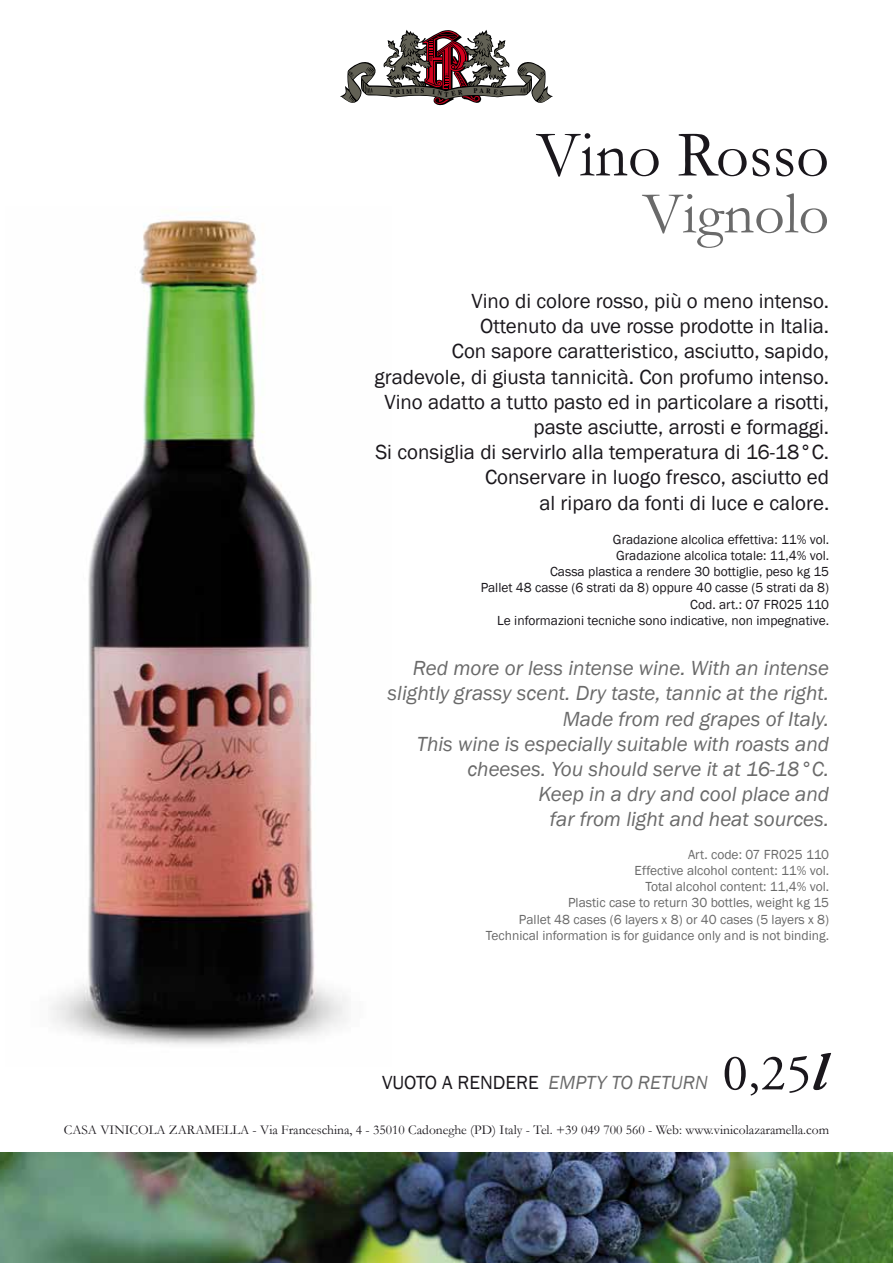
<style>
.page{position:relative;width:893px;height:1263px;background:#fff}
.page>*{position:absolute;margin:0;border:0;box-sizing:border-box;transform-origin:0 0}
.t1{font:66px "Garamond";color:#1a171c}
.t2{font:60px "Garamond";color:#6a6a6a}
.t3{font:51px "Adobe Garamond Pro";color:#1a171c}
.t4{font:21px/25.2px "Franklin Gothic";color:#1a171c;text-align:right}
.t5{font:italic 21px/25.2px "Franklin Gothic";color:#6a6a6a;text-align:right}
.t6{font:19.5px "Franklin Gothic";color:#1a171c}
.t7{font:13.5px/16.2px "Franklin Gothic";color:#1a171c;text-align:right}
.t8{font:13.5px/16.2px "Franklin Gothic";color:#6a6a6a;text-align:right}
.t9{font:13.5px "Garamond";color:#1a171c}
.t10{font:700 6.9px "Times";color:#000;scale:.88 1}
.s1{font-style:italic;color:#6a6a6a}
.s2{font-weight:700;font-style:italic}
</style>
<div class="page">
<img style="left:50px;top:220px;width:297px;height:825px">
<img style="left:0;top:1152px;width:893px;height:111px">
<svg style="left:340px;top:30px;width:213px;height:75px"></svg>
<p class="t10" style="left:390px;top:85px;width:13px">P R</p>
<p class="t10" style="left:414px;top:84px;width:13px">U S</p>
<p class="t10" style="left:480px;top:84px;width:7px">A</p>
<p class="t10" style="left:445px;top:88px;width:6px">T</p>
<h1 class="t1" style="left:536px;top:115px;width:294px">Vino Rosso</h1>
<h2 class="t2" style="left:642px;top:178px;width:188px">Vignolo</h2>
<p class="t4" style="left:375px;top:289px;width:456px">Vino di colore rosso, più o meno intenso.<br>Ottenuto da uve rosse prodotte in Italia.<br>Con sapore caratteristico, asciutto, sapido, gradevole, di giusta tannicità. Con profumo intenso.<br>Vino adatto a tutto pasto ed in particolare a risotti, paste asciutte, arrosti e formaggi.<br>Si consiglia di servirlo alla temperatura di 16-18°C.<br>Conservare in luogo fresco, asciutto ed<br>al riparo da fonti di luce e calore.</p>
<p class="t7" style="left:481px;top:531px;width:350px">Gradazione alcolica effettiva: 11% vol.<br>Gradazione alcolica totale: 11,4% vol.<br>Cassa plastica a rendere 30 bottiglie, peso kg 15<br>Pallet 48 casse (6 strati da 8) oppure 40 casse (5 strati da 8)<br>Cod. art.: 07 FR025 110<br>Le informazioni tecniche sono indicative, non impegnative.</p>
<p class="t5" style="left:388px;top:656px;width:443px">Red more or less intense wine. With an intense slightly grassy scent. Dry taste, tannic at the right.<br>Made from red grapes of Italy.<br>This wine is especially suitable with roasts and cheeses. You should serve it at 16-18°C.<br>Keep in a dry and cool place and<br>far from light and heat sources.</p>
<p class="t8" style="left:486px;top:846px;width:345px">Art. code: 07 FR025 110<br>Effective alcohol content: 11% vol.<br>Total alcohol content: 11,4% vol.<br>Plastic case to return 30 bottles, weight kg 15<br>Pallet 48 cases (6 layers x 8) or 40 cases (5 layers x 8)<br>Technical information is for guidance only and is not binding.</p>
<p class="t6" style="left:382px;top:1071px;width:327px">VUOTO A RENDERE <span class="s1">EMPTY TO RETURN</span></p>
<h3 class="t3" style="left:722px;top:1042px;width:105px">0,25<span class="s2">l</span></h3>
<p class="t9" style="left:64px;top:1122px;width:767px">CASA VINICOLA ZARAMELLA - Via Franceschina, 4 - 35010 Cadoneghe (PD) Italy - Tel. +39 049 700 560 - Web: www.vinicolazaramella.com</p>
</div>
